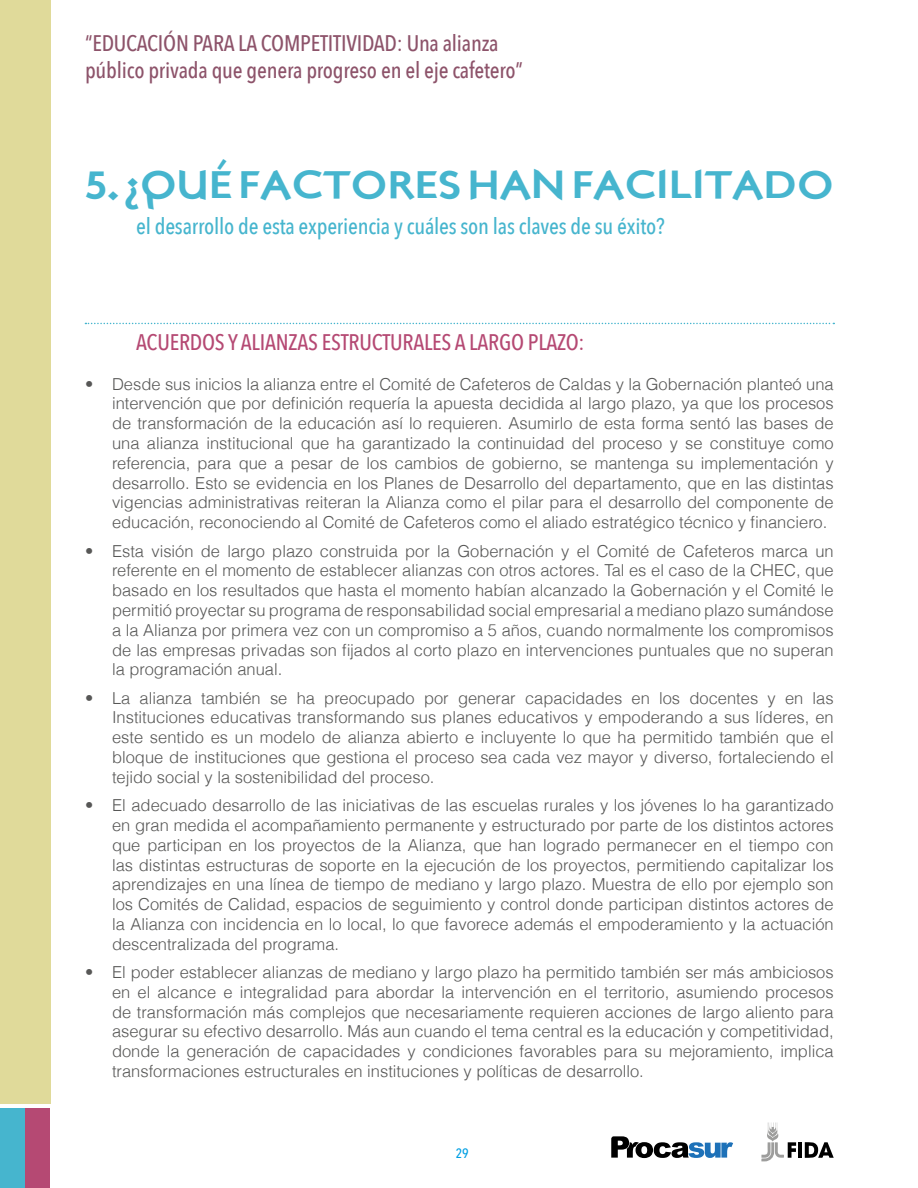
<style>
.page{position:relative;width:918px;height:1188px;background:#fff}
.page>*{position:absolute;margin:0;border:0;box-sizing:border-box;transform-origin:0 0}
.t1{font:39px "London Two";color:#46b5ce;scale:1.09 1}
.t2{font:500 22.5px/27px "Avenir Next Condensed";letter-spacing:-.01em;color:#8d536a}
.t3{font:500 22.5px "Avenir Next Condensed";letter-spacing:-.01em;color:#46b5ce}
.t4{font:500 22.5px "Avenir Next Condensed";letter-spacing:-.01em;color:#b54973}
.t5{font:300 16.5px/19.8px "Helvetica";color:#575756;text-align:justify}
.t6{font:500 13.5px "Avenir Next Condensed";color:#009fe3}
</style>
<div class="page">
<div style="left:1px;top:0;width:50px;height:1104px;background:#e0da9a"></div>
<div style="left:0;top:1108px;width:25px;height:80px;background:#46b5ce"></div>
<div style="left:26px;top:1108px;width:24px;height:80px;background:#b54973"></div>
<svg style="left:611px;top:1136px;width:122px;height:22px"></svg>
<svg style="left:805px;top:1142px;width:29px;height:16px"></svg>
<hr style="left:798px;top:1142px;width:4px;height:16px;background:#000">
<svg style="left:761px;top:1123px;width:35px;height:38px"></svg>
<svg style="left:85px;top:323px;width:749px;height:1px"></svg>
<h2 class="t2" style="left:85px;top:29px;width:440px">“EDUCACIÓN PARA LA COMPETITIVIDAD: Una alianza público privada que genera progreso en el eje cafetero”</h2>
<h1 class="t1" style="left:85px;top:160px;width:688px">5. ¿QUÉ FACTORES HAN FACILITADO</h1>
<h2 class="t3" style="left:136px;top:212px;width:530px">el desarrollo de esta experiencia y cuáles son las claves de su éxito?</h2>
<h2 class="t4" style="left:136px;top:329px;width:450px">ACUERDOS Y ALIANZAS ESTRUCTURALES A LARGO PLAZO:</h2>
<p class="t5" style="left:112px;top:373px;width:723px;text-indent:-27px">• Desde sus inicios la alianza entre el Comité de Cafeteros de Caldas y la Gobernación planteó una intervención que por definición requería la apuesta decidida al largo plazo, ya que los procesos de transformación de la educación así lo requieren. Asumirlo de esta forma sentó las bases de una alianza institucional que ha garantizado la continuidad del proceso y se constituye como referencia, para que a pesar de los cambios de gobierno, se mantenga su implementación y desarrollo. Esto se evidencia en los Planes de Desarrollo del departamento, que en las distintas vigencias administrativas reiteran la Alianza como el pilar para el desarrollo del componente de educación, reconociendo al Comité de Cafeteros como el aliado estratégico técnico y financiero.</p>
<p class="t5" style="left:112px;top:540px;width:723px;text-indent:-27px">• Esta visión de largo plazo construida por la Gobernación y el Comité de Cafeteros marca un referente en el momento de establecer alianzas con otros actores. Tal es el caso de la CHEC, que basado en los resultados que hasta el momento habían alcanzado la Gobernación y el Comité le permitió proyectar su programa de responsabilidad social empresarial a mediano plazo sumándose a la Alianza por primera vez con un compromiso a 5 años, cuando normalmente los compromisos de las empresas privadas son fijados al corto plazo en intervenciones puntuales que no superan la programación anual.</p>
<p class="t5" style="left:112px;top:687px;width:723px;text-indent:-27px">• La alianza también se ha preocupado por generar capacidades en los docentes y en las Instituciones educativas transformando sus planes educativos y empoderando a sus líderes, en este sentido es un modelo de alianza abierto e incluyente lo que ha permitido también que el bloque de instituciones que gestiona el proceso sea cada vez mayor y diverso, fortaleciendo el tejido social y la sostenibilidad del proceso.</p>
<p class="t5" style="left:112px;top:795px;width:723px;text-indent:-27px">• El adecuado desarrollo de las iniciativas de las escuelas rurales y los jóvenes lo ha garantizado en gran medida el acompañamiento permanente y estructurado por parte de los distintos actores que participan en los proyectos de la Alianza, que han logrado permanecer en el tiempo con las distintas estructuras de soporte en la ejecución de los proyectos, permitiendo capitalizar los aprendizajes en una línea de tiempo de mediano y largo plazo. Muestra de ello por ejemplo son los Comités de Calidad, espacios de seguimiento y control donde participan distintos actores de la Alianza con incidencia en lo local, lo que favorece además el empoderamiento y la actuación descentralizada del programa.</p>
<p class="t5" style="left:112px;top:962px;width:723px;text-indent:-27px">• El poder establecer alianzas de mediano y largo plazo ha permitido también ser más ambiciosos en el alcance e integralidad para abordar la intervención en el territorio, asumiendo procesos de transformación más complejos que necesariamente requieren acciones de largo aliento para asegurar su efectivo desarrollo. Más aun cuando el tema central es la educación y competitividad, donde la generación de capacidades y condiciones favorables para su mejoramiento, implica transformaciones estructurales en instituciones y políticas de desarrollo.</p>
<p class="t6" style="left:456px;top:1145px;width:15px">29</p>
</div>
